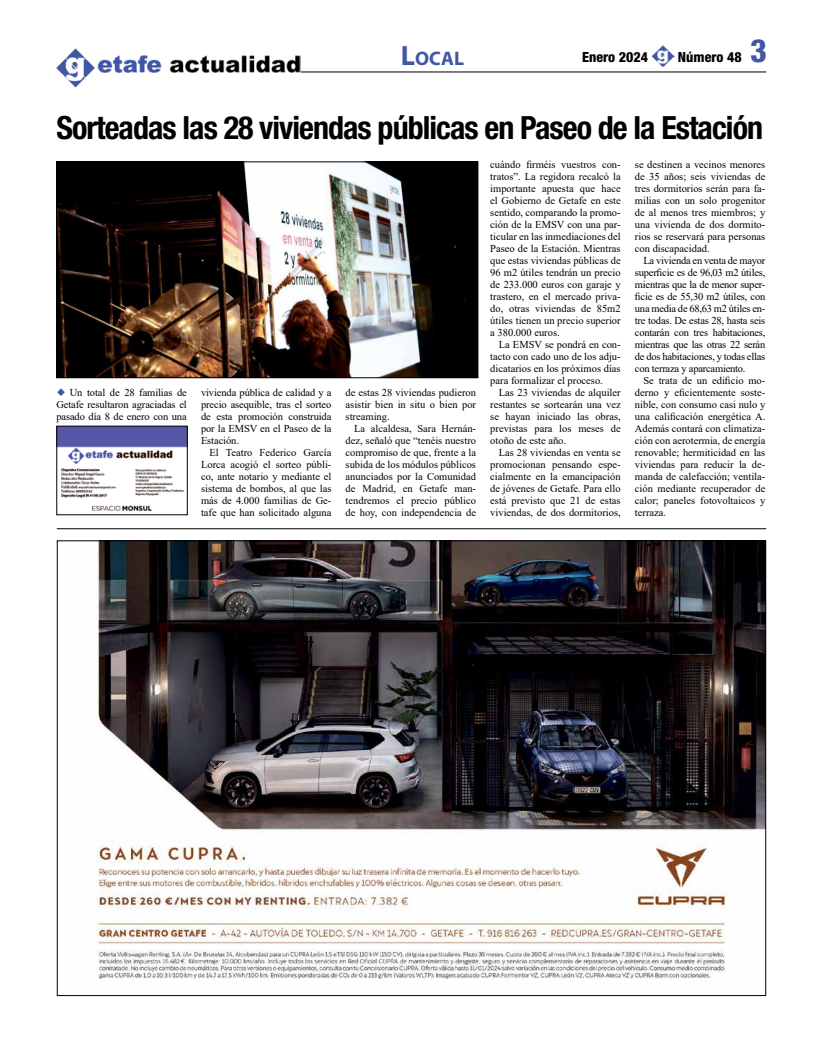
<style>
.page{position:relative;width:823px;height:1049px;background:#fff}
.page>*{position:absolute;margin:0;border:0;box-sizing:border-box;transform-origin:0 0}
.t1{font:700 condensed 32px "Helvetica Neue";letter-spacing:-.03em;color:#000}
.t2{font:800 condensed 32px "Helvetica Neue";color:#4057a6}
.t3{font:700 19.6px "Myriad Pro";color:#4057a6}
.t4{font:800 condensed 14px "Helvetica Neue";color:#000}
.t5{font:10.5px/12px "Times New Roman";color:#000;text-align:justify}
.s1{font-size:28px}
</style>
<div class="page">
<hr style="left:57px;top:72px;width:708px;height:1px;background:#000">
<img style="left:56px;top:48px;width:244px;height:40px">
<img style="left:651px;top:45px;width:23px;height:22px">
<img style="left:91px;top:542px;width:672px;height:437px">
<img style="left:58px;top:164px;width:418px;height:212px">
<div style="left:56px;top:162px;width:422px;height:216px;border:1px solid #000"></div>
<hr style="left:57px;top:528px;width:708px;height:1px;background:#000">
<img style="left:58px;top:428px;width:127px;height:83px">
<h2 class="t3" style="left:400px;top:46px;width:63px"><span class="s1">L</span>OCAL</h2>
<h3 class="t4" style="left:582px;top:48px;width:67px">Enero 2024</h3>
<h3 class="t4" style="left:677px;top:48px;width:65px">Número 48</h3>
<h1 class="t2" style="left:749px;top:31px;width:18px">3</h1>
<h1 class="t1" style="left:56px;top:108px;width:707px">Sorteadas las 28 viviendas públicas en Paseo de la Estación</h1>
<p class="t5" style="left:56px;top:386px;width:132px;text-indent:13px">Un total de 28 familias de Getafe resultaron agraciadas el pasado día 8 de enero con una</p>
<p class="t5" style="left:201px;top:386px;width:132px">vivienda pública de calidad y a precio asequible, tras el sorteo de esta promoción construida por la EMSV en el Paseo de la Estación.</p>
<p class="t5" style="left:201px;top:446px;width:132px;text-indent:9px">El Teatro Federico García Lorca acogió el sorteo públi&shy;co, ante notario y mediante el sistema de bombos, al que las más de 4.000 familias de Ge&shy;tafe que han solicitado alguna</p>
<p class="t5" style="left:345px;top:386px;width:132px">de estas 28 viviendas pudieron asistir bien in situ o bien por streaming.</p>
<p class="t5" style="left:345px;top:422px;width:132px;text-indent:9px">La alcaldesa, Sara Hernán&shy;dez, señaló que “tenéis nuestro compromiso de que, frente a la subida de los módulos públicos anunciados por la Comunidad de Madrid, en Getafe man&shy;tendremos el precio público de hoy, con independencia de</p>
<p class="t5" style="left:490px;top:158px;width:132px">cuándo firméis vuestros con&shy;tratos”. La regidora recalcó la importante apuesta que hace el Gobierno de Getafe en este sentido, comparando la promo&shy;ción de la EMSV con una par&shy;ticular en las inmediaciones del Paseo de la Estación. Mientras que estas viviendas públicas de 96 m2 útiles tendrán un precio de 233.000 euros con garaje y trastero, en el mercado priva&shy;do, otras viviendas de 85m2 útiles tienen un precio superior a 380.000 euros.</p>
<p class="t5" style="left:490px;top:338px;width:132px;text-indent:9px">La EMSV se pondrá en con&shy;tacto con cado uno de los adju&shy;dicatarios en los próximos días para formalizar el proceso.</p>
<p class="t5" style="left:490px;top:386px;width:132px;text-indent:9px">Las 23 viviendas de alquiler restantes se sortearán una vez se hayan iniciado las obras, previstas para los meses de otoño de este año.</p>
<p class="t5" style="left:490px;top:446px;width:132px;text-indent:9px">Las 28 viviendas en venta se promocionan pensando espe&shy;cialmente en la emancipación de jóvenes de Getafe. Para ello está previsto que 21 de estas viviendas, de dos dormitorios,</p>
<p class="t5" style="left:634px;top:158px;width:132px">se destinen a vecinos menores de 35 años; seis viviendas de tres dormitorios serán para fa&shy;milias con un solo progenitor de al menos tres miembros; y una vivienda de dos dormito&shy;rios se reservará para personas con discapacidad.</p>
<p class="t5" style="left:634px;top:254px;width:132px;text-indent:9px">La vivienda en venta de mayor superficie es de 96,03 m2 útiles, mientras que la de menor super&shy;ficie es de 55,30 m2 útiles, con una media de 68,63 m2 útiles en&shy;tre todas. De estas 28, hasta seis contarán con tres habitaciones, mientras que las otras 22 serán de dos habitaciones, y todas ellas con terraza y aparcamiento.</p>
<p class="t5" style="left:634px;top:374px;width:132px;text-indent:9px">Se trata de un edificio mo&shy;derno y eficientemente soste&shy;nible, con consumo casi nulo y una calificación energética A.<br>Además contará con climatiza&shy;ción con aerotermia, de energía renovable; hermiticidad en las viviendas para reducir la de&shy;manda de calefacción; ventila&shy;ción mediante recuperador de calor; paneles fotovoltaicos y terraza.</p>
</div>
